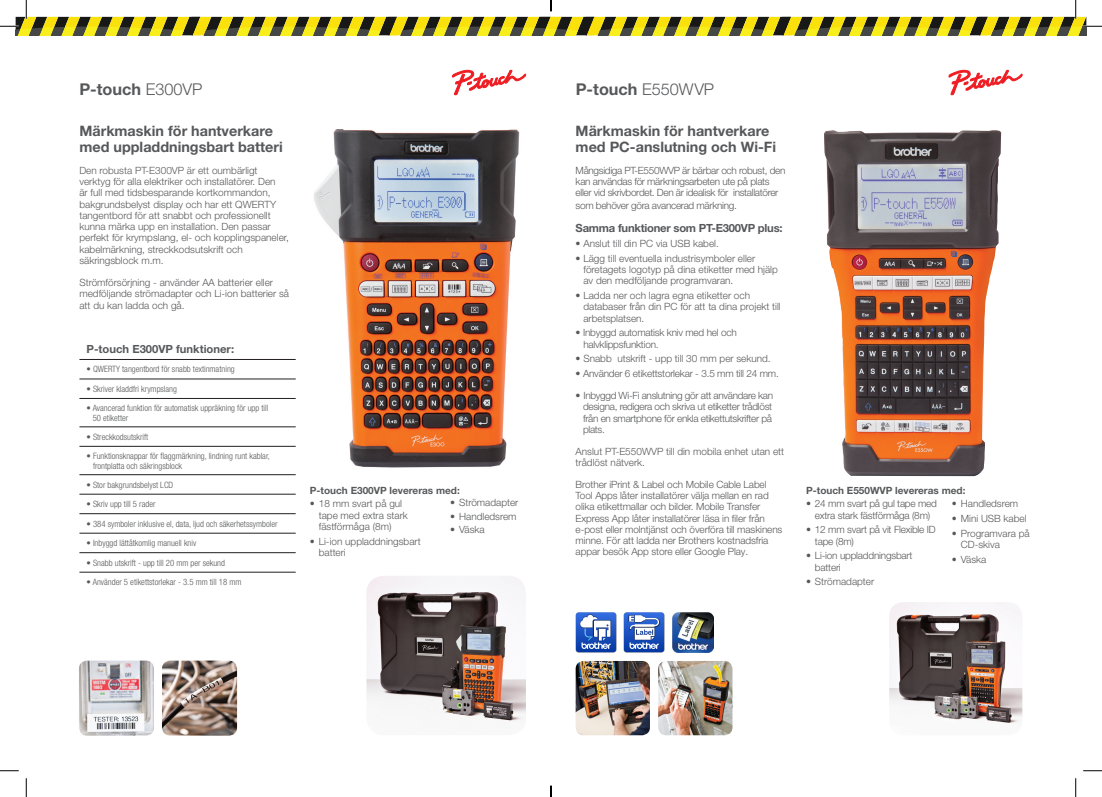
<style>
.page{position:relative;width:1102px;height:797px;background:#fff}
.page>*{position:absolute;margin:0;border:0;box-sizing:border-box;transform-origin:0 0}
.t1{font:700 16.25px "Helvetica Neue LT Pro";color:#57585a}
.t2{font:700 14.38px/16.2px "Helvetica Neue LT Pro";color:#57585a}
.t3{font:700 11.25px "Helvetica Neue LT Pro";letter-spacing:-.02em;color:#57585a}
.t4{font:700 11.25px "Helvetica Neue LT Pro";color:#57585a}
.t5{font:300 10px/11.2px "Helvetica Neue LT Pro";color:#57585a}
.t6{font:300 10px/11.2px "Helvetica Neue LT Pro";letter-spacing:-.02em;color:#57585a}
.t7{font:300 10px/11.2px "Helvetica Neue LT Pro";letter-spacing:-.03em;color:#57585a}
.t8{font:700 10px "Helvetica Neue LT Pro";color:#57585a}
.t9{font:300 condensed 8.75px/10px "Helvetica Neue LT Pro";color:#57585a}
.s1{font-weight:300}
</style>
<div class="page">
<svg style="left:452px;top:70px;width:74px;height:25px"></svg>
<svg style="left:948px;top:70px;width:74px;height:25px"></svg>
<svg style="left:79px;top:379px;width:217px;height:193px"></svg>
<hr style="left:79px;top:359px;width:217px;height:1px;background:#231f20">
<hr style="left:79px;top:378px;width:217px;height:1px;background:#231f20">
<hr style="left:79px;top:474px;width:217px;height:1px;background:#231f20">
<hr style="left:79px;top:494px;width:217px;height:1px;background:#231f20">
<hr style="left:79px;top:513px;width:217px;height:1px;background:#231f20">
<hr style="left:79px;top:398px;width:217px;height:1px;background:#231f20">
<hr style="left:79px;top:426px;width:217px;height:1px;background:#231f20">
<hr style="left:79px;top:446px;width:217px;height:1px;background:#231f20">
<hr style="left:79px;top:533px;width:217px;height:1px;background:#231f20">
<hr style="left:79px;top:552px;width:217px;height:1px;background:#231f20">
<hr style="left:79px;top:572px;width:217px;height:1px;background:#231f20">
<img style="left:314px;top:129px;width:206px;height:339px">
<img style="left:824px;top:130px;width:177px;height:346px">
<img style="left:889px;top:602px;width:133px;height:121px">
<img style="left:366px;top:576px;width:160px;height:145px">
<img style="left:79px;top:660px;width:75px;height:75px">
<img style="left:162px;top:660px;width:75px;height:75px">
<img style="left:623px;top:614px;width:40px;height:39px">
<svg style="left:624px;top:612px;width:40px;height:40px"></svg>
<img style="left:672px;top:612px;width:41px;height:41px">
<img style="left:575px;top:614px;width:40px;height:39px">
<svg style="left:576px;top:612px;width:40px;height:40px"></svg>
<img style="left:575px;top:661px;width:75px;height:74px">
<img style="left:658px;top:661px;width:74px;height:74px">
<svg style="left:0;top:770px;width:19px;height:1px"></svg>
<svg style="left:1083px;top:770px;width:18px;height:1px"></svg>
<svg style="left:25px;top:778px;width:2px;height:19px"></svg>
<svg style="left:1075px;top:778px;width:1px;height:19px"></svg>
<svg style="left:0;top:0;width:1101px;height:35px"></svg>
<svg style="left:550px;top:785px;width:1px;height:12px"></svg>
<p class="t1" style="left:79px;top:78px;width:124px">P-touch <span class="s1">E300VP</span></p>
<p class="t1" style="left:575px;top:78px;width:140px">P-touch <span class="s1">E550WVP</span></p>
<p class="t2" style="left:79px;top:122px;width:205px">Märkmaskin för hantverkare med uppladdningsbart batteri</p>
<p class="t5" style="left:79px;top:164px;width:211px">Den robusta PT-E300VP är ett oumbärligt verktyg för alla elektriker och installatörer. Den<br>är full med tidsbesparande kortkommandon, bakgrundsbelyst display och har ett QWERTY tangentbord för att snabbt och professionellt kunna märka upp en installation. Den passar perfekt för krympslang, el- och kopplingspaneler, kabelmärkning, streckkodsutskrift och säkringsblock m.m.</p>
<p class="t5" style="left:79px;top:276px;width:211px">Strömförsörjning - använder AA batterier eller medföljande strömadapter och Li-ion batterier så att du kan ladda och gå.</p>
<p class="t4" style="left:86px;top:341px;width:149px">P-touch E300VP funktioner:</p>
<p class="t9" style="left:86px;top:364px;width:150px">• QWERTY tangentbord för snabb textinmatning</p>
<p class="t9" style="left:86px;top:383px;width:92px">• Skriver kladdfri krympslang</p>
<p class="t9" style="left:93px;top:402px;width:177px;text-indent:-6px">• Avancerad funktion för automatisk uppräkning för upp till<br>50 etiketter</p>
<p class="t9" style="left:86px;top:431px;width:63px">• Streckkodsutskrift</p>
<p class="t9" style="left:93px;top:450px;width:178px;text-indent:-6px">• Funktionsknappar för flaggmärkning, lindning runt kablar, frontplatta och säkringsblock</p>
<p class="t9" style="left:86px;top:479px;width:88px">• Stor bakgrundsbelyst LCD</p>
<p class="t9" style="left:86px;top:499px;width:70px">• Skriv upp till 5 rader</p>
<p class="t9" style="left:86px;top:518px;width:192px">• 384 symboler inklusive el, data, ljud och säkerhetssymboler</p>
<p class="t9" style="left:86px;top:538px;width:111px">• Inbyggd lättåtkomlig manuell kniv</p>
<p class="t9" style="left:86px;top:557px;width:140px">• Snabb utskrift - upp till 20 mm per sekund</p>
<p class="t9" style="left:86px;top:577px;width:156px">• Använder 5 etikettstorlekar - 3.5 mm till 18 mm</p>
<p class="t2" style="left:575px;top:122px;width:202px">Märkmaskin för hantverkare med PC-anslutning och Wi-Fi</p>
<p class="t7" style="left:575px;top:164px;width:211px">Mångsidiga PT-E550WVP är bärbar och robust, den kan användas för märkningsarbeten ute på plats eller vid skrivbordet. Den är idealisk för installatörer</p>
<p class="t7" style="left:575px;top:199px;width:163px">som behöver göra avancerad märkning.</p>
<p class="t3" style="left:575px;top:221px;width:208px">Samma funktioner som PT-E300VP plus:</p>
<p class="t5" style="left:575px;top:237px;width:145px">• Anslut till din PC via USB kabel.</p>
<p class="t5" style="left:583px;top:252px;width:196px;text-indent:-8px">• Lägg till eventuella industrisymboler eller företagets logotyp på dina etiketter med hjälp av den medföljande programvaran.</p>
<p class="t5" style="left:583px;top:289px;width:199px;text-indent:-8px">• Ladda ner och lagra egna etiketter och databaser från din PC för att ta dina projekt till arbetsplatsen.</p>
<p class="t6" style="left:583px;top:327px;width:155px;text-indent:-8px">• Inbyggd automatisk kniv med hel och halvklippsfunktion.</p>
<p class="t5" style="left:575px;top:353px;width:197px">• Snabb utskrift - upp till 30 mm per sekund.</p>
<p class="t6" style="left:575px;top:368px;width:205px">• Använder 6 etikettstorlekar - 3.5 mm till 24 mm.</p>
<p class="t5" style="left:583px;top:389px;width:191px;text-align:justify;text-indent:-7px">• Inbyggd Wi-Fi anslutning gör att användare kan designa, redigera och skriva ut etiketter trådlöst från en smartphone för enkla etikettutskrifter på plats.</p>
<p class="t5" style="left:575px;top:445px;width:210px">Anslut PT-E550WVP till din mobila enhet utan ett trådlöst nätverk.</p>
<p class="t5" style="left:575px;top:478px;width:208px">Brother iPrint &amp; Label och Mobile Cable Label Tool Apps låter installatörer välja mellan en rad olika etikettmallar och bilder. Mobile Transfer Express App låter installatörer läsa in filer från e-post eller molntjänst och överföra till maskinens minne. För att ladda ner Brothers kostnadsfria appar besök App store eller Google Play.</p>
<p class="t8" style="left:310px;top:484px;width:151px">P-touch E300VP levereras med:</p>
<p class="t5" style="left:319px;top:498px;width:91px;text-indent:-9px">• 18 mm svart på gul tape med extra stark fästförmåga (8m)</p>
<p class="t5" style="left:319px;top:535px;width:103px;text-indent:-9px">• Li-ion uppladdningsbart batteri</p>
<p class="t5" style="left:450px;top:496px;width:70px">• Strömadapter</p>
<p class="t5" style="left:450px;top:510px;width:68px">• Handledsrem</p>
<p class="t5" style="left:450px;top:523px;width:36px">• Väska</p>
<p class="t8" style="left:806px;top:484px;width:161px">P-touch E550WVP levereras med:</p>
<p class="t6" style="left:806px;top:498px;width:132px;text-align:center">• 24 mm svart på gul tape med extra stark fästförmåga (8m)</p>
<p class="t6" style="left:814px;top:524px;width:122px;text-indent:-9px">• 12 mm svart på vit Flexible ID tape (8m)</p>
<p class="t6" style="left:814px;top:550px;width:99px;text-indent:-9px">• Li-ion uppladdningsbart batteri</p>
<p class="t5" style="left:806px;top:576px;width:70px">• Strömadapter</p>
<p class="t5" style="left:951px;top:498px;width:68px">• Handledsrem</p>
<p class="t5" style="left:951px;top:512px;width:76px">• Mini USB kabel</p>
<p class="t5" style="left:960px;top:527px;width:70px;text-indent:-9px">• Programvara på<br>CD-skiva</p>
<p class="t5" style="left:951px;top:553px;width:36px">• Väska</p>
</div>
